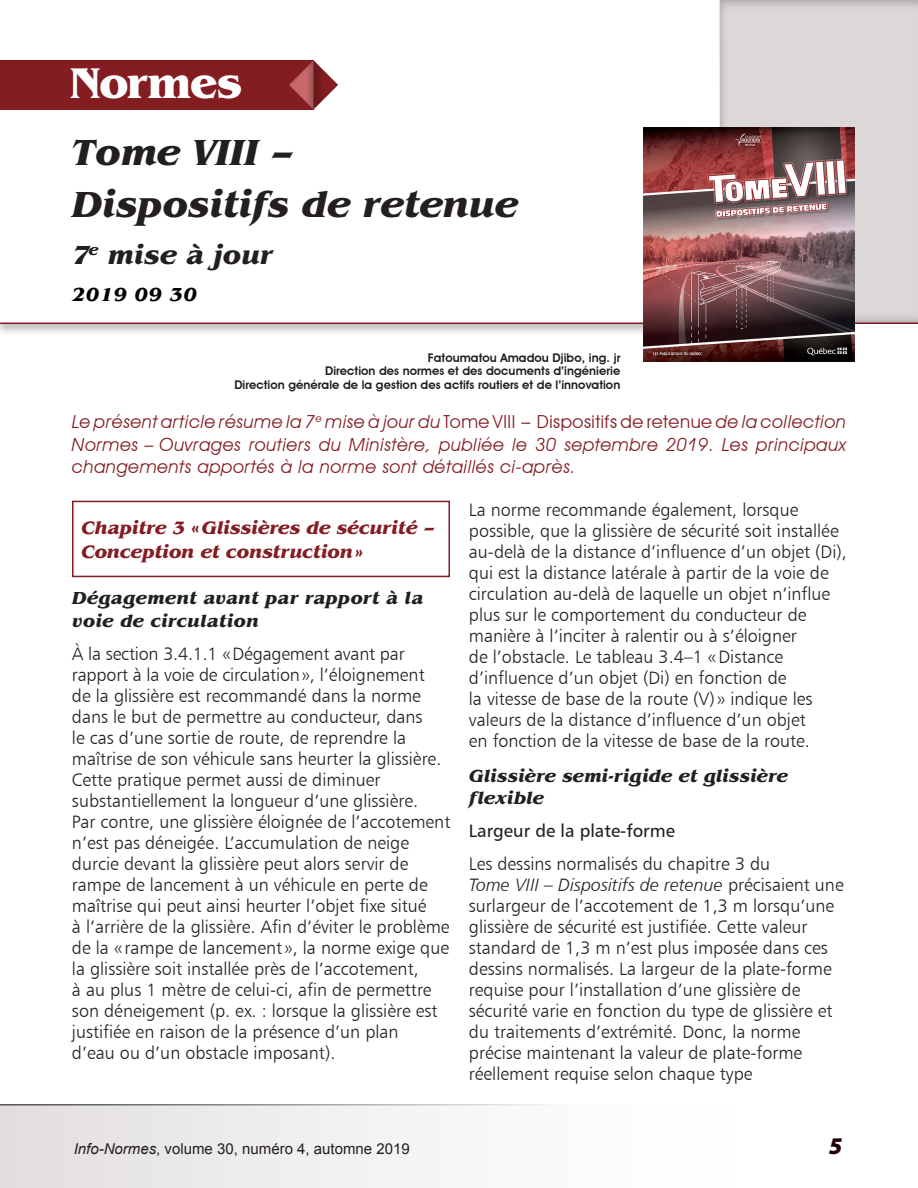
<style>
.page{position:relative;width:918px;height:1188px;background:#fff}
.page>*{position:absolute;margin:0;border:0;box-sizing:border-box;transform-origin:0 0}
.t1{font:700 45px "Benguiat";letter-spacing:-.025em;color:#fff}
.t2{font:italic 700 37.5px/52.5px "Benguiat";letter-spacing:-.01em;color:#231f20}
.t3{font:italic 700 27px "Benguiat";color:#231f20}
.t4{font:italic 900 24px "Myriad Pro";color:#200008}
.t5{font:italic 700 19.5px "Benguiat";letter-spacing:.025em;color:#000}
.t6{font:italic 700 18.6px/24px "Benguiat";letter-spacing:-.01em;color:#831d22}
.t7{font:18px/21px "Humanist 777 BT Light B";color:#231f20}
.t8{font:italic 18px/22.5px "Avant Garde IT Cby BT";letter-spacing:.03em;color:#831d22;text-align:justify}
.t9{font:italic 700 18px/22.5px "Benguiat";letter-spacing:.005em;color:#231f20}
.t10{font:18px "Humanist 777 BT Light Italic B";color:#231f20}
.t11{font:18px "Humanist 777 BT Roman B";color:#231f20}
.t12{font:15px "Arial";color:#231f20}
.t13{font:600 12px/13.5px "Avant Garde IT Cby BT";letter-spacing:.005em;color:#231f20;text-align:right}
.s1{font-style:normal}
.s2{font-family:"Humanist 777 BT Light B"}
.s3{font-style:italic}
</style>
<div class="page">
<div style="left:680px;top:0;width:238px;height:325px;background:#dcd8d7"></div>
<div style="left:0;top:0;width:728px;height:337px;background:#231f20;opacity:.3"></div>
<div style="left:0;top:0;width:720px;height:324px;background:#fff"></div>
<div style="left:0;top:1105px;width:765px;height:83px;background:linear-gradient(to right,#e4e0e0,#fff)"></div>
<hr style="left:0;top:1104px;width:554px;height:2px;background:#54555a">
<div style="left:0;top:60px;width:314px;height:50px;background:#831d22"></div>
<svg style="left:289px;top:61px;width:49px;height:48px"></svg>
<hr style="left:0;top:322px;width:918px;height:2px;background:#831d22">
<img style="left:644px;top:127px;width:211px;height:235px">
<hr style="left:0;top:1104px;width:1px;height:83px;background:#dcd8d7">
<div style="left:72px;top:501px;width:378px;height:76px;border:2px solid #831d22"></div>
<h1 class="t1" style="left:71px;top:58px;width:173px">Normes</h1>
<h2 class="t2" style="left:72px;top:126px;width:448px">Tome VIII –<br>Dispositifs de retenue</h2>
<h3 class="t3" style="left:72px;top:239px;width:202px">7<sup>e</sup> mise à jour</h3>
<p class="t5" style="left:72px;top:283px;width:126px">2019 09 30</p>
<p class="t13" style="left:234px;top:351px;width:388px">Fatoumatou Amadou Djibo, ing. jr<br>Direction des normes et des documents d’ingénierie<br>Direction générale de la gestion des actifs routiers et de l’innovation</p>
<p class="t8" style="left:72px;top:410px;width:775px">Le présent article résume la 7<sup>e</sup> mise à jour du <span class="s1">Tome VIII – Dispositifs de retenue</span> de la collection Normes – Ouvrages routiers du Ministère, publiée le 30 septembre 2019. Les principaux changements apportés à la norme sont détaillés ci-après.</p>
<p class="t6" style="left:81px;top:516px;width:356px">Chapitre 3 «Glissières de sécurité –<br>Conception et construction»</p>
<p class="t9" style="left:72px;top:587px;width:353px">Dégagement avant par rapport à la voie de circulation</p>
<p class="t7" style="left:72px;top:643px;width:380px">À la section 3.4.1.1 «Dégagement avant par rapport à la voie de circulation», l’éloignement<br>de la glissière est recommandé dans la norme dans le but de permettre au conducteur, dans<br>le cas d’une sortie de route, de reprendre la maîtrise de son véhicule sans heurter la glissière.<br>Cette pratique permet aussi de diminuer substantiellement la longueur d’une glissière.<br>Par contre, une glissière éloignée de l’accotement n’est pas déneigée. L’accumulation de neige durcie devant la glissière peut alors servir de rampe de lancement à un véhicule en perte de maîtrise qui peut ainsi heurter l’objet fixe situé<br>à l’arrière de la glissière. Afin d’éviter le problème de la « rampe de lancement », la norme exige que la glissière soit installée près de l’accotement,<br>à au plus 1 mètre de celui-ci, afin de permettre son déneigement (p. ex. : lorsque la glissière est justifiée en raison de la présence d’un plan<br>d’eau ou d’un obstacle imposant).</p>
<p class="t7" style="left:469px;top:499px;width:380px">La norme recommande également, lorsque possible, que la glissière de sécurité soit installée au-delà de la distance d’influence d’un objet (Di), qui est la distance latérale à partir de la voie de circulation au-delà de laquelle un objet n’influe plus sur le comportement du conducteur de manière à l’inciter à ralentir ou à s’éloigner<br>de l’obstacle. Le tableau 3.4–1 «Distance d’influence d’un objet (Di) en fonction de<br>la vitesse de base de la route (V) » indique les valeurs de la distance d’influence d’un objet<br>en fonction de la vitesse de base de la route.</p>
<p class="t9" style="left:469px;top:766px;width:320px;line-height:21.6px">Glissière semi-rigide et glissière flexible</p>
<p class="t11" style="left:469px;top:820px;width:208px">Largeur de la plate-forme</p>
<p class="t7" style="left:469px;top:853px;width:303px">Les dessins normalisés du chapitre 3 du</p>
<p class="t10" style="left:469px;top:874px;width:376px">Tome VIII – Dispositifs de retenue <span class="s2">précisaient une</span></p>
<p class="t7" style="left:469px;top:895px;width:367px">surlargeur de l’accotement de 1,3 m lorsqu’une glissière de sécurité est justifiée. Cette valeur standard de 1,3 m n’est plus imposée dans ces dessins normalisés. La largeur de la plate-forme requise pour l’installation d’une glissière de sécurité varie en fonction du type de glissière et du traitements d’extrémité. Donc, la norme précise maintenant la valeur de plate-forme réellement requise selon chaque type</p>
<p class="t12" style="left:74px;top:1139px;width:338px"><span class="s3">Info-Normes</span>, volume 30, numéro 4, automne 2019</p>
<h3 class="t4" style="left:829px;top:1130px;width:15px">5</h3>
</div>
